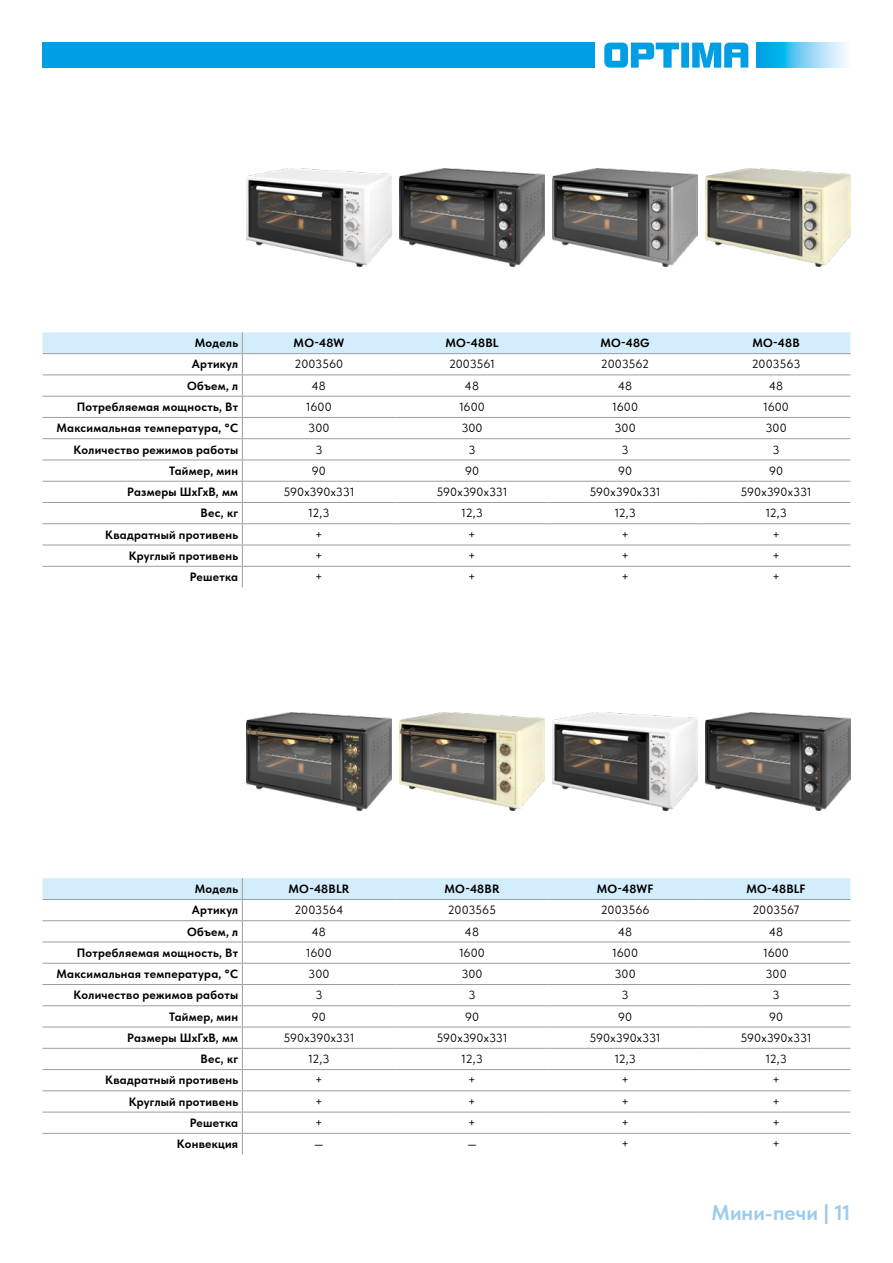
<style>
.page{position:relative;width:893px;height:1263px;background:#fff}
.page>*{position:absolute;margin:0;border:0;box-sizing:border-box;transform-origin:0 0}
.t1{font:700 21px "Tilda Sans";color:#9dcbee}
.t2{font:700 12px "Tilda Sans";letter-spacing:.02em;color:#000}
.t3{font:12px "Tilda Sans";color:#000}
</style>
<div class="page">
<svg style="left:604px;top:43px;width:144px;height:25px"></svg>
<svg style="left:757px;top:43px;width:90px;height:25px;background:#6cccf3"></svg>
<div style="left:43px;top:43px;width:552px;height:25px;background:#009fe3"></div>
<img style="left:706px;top:168px;width:144px;height:99px">
<img style="left:553px;top:168px;width:144px;height:98px">
<img style="left:400px;top:168px;width:144px;height:99px">
<img style="left:247px;top:168px;width:144px;height:99px">
<svg style="left:43px;top:332px;width:807px;height:255px"></svg>
<hr style="left:395px;top:566px;width:154px;height:1px;background:#9d9d9c">
<hr style="left:549px;top:566px;width:153px;height:1px;background:#9d9d9c">
<hr style="left:702px;top:566px;width:148px;height:1px;background:#9d9d9c">
<img style="left:706px;top:712px;width:144px;height:98px">
<img style="left:553px;top:712px;width:144px;height:98px">
<img style="left:400px;top:712px;width:144px;height:98px">
<img style="left:247px;top:712px;width:144px;height:98px">
<svg style="left:43px;top:878px;width:807px;height:276px"></svg>
<hr style="left:395px;top:1133px;width:154px;height:1px;background:#9d9d9c">
<hr style="left:549px;top:1133px;width:153px;height:1px;background:#9d9d9c">
<hr style="left:702px;top:1133px;width:148px;height:1px;background:#9d9d9c">
<p class="t2" style="left:195px;top:336px;width:45px">Модель</p>
<p class="t2" style="left:294px;top:336px;width:52px">MO-48W</p>
<p class="t2" style="left:445px;top:336px;width:55px">MO-48BL</p>
<p class="t2" style="left:600px;top:336px;width:51px">MO-48G</p>
<p class="t2" style="left:752px;top:336px;width:49px">MO-48B</p>
<p class="t2" style="left:192px;top:358px;width:48px">Артикул</p>
<p class="t3" style="left:295px;top:358px;width:50px">2003560</p>
<p class="t3" style="left:449px;top:358px;width:47px">2003561</p>
<p class="t3" style="left:601px;top:358px;width:50px">2003562</p>
<p class="t3" style="left:752px;top:358px;width:50px">2003563</p>
<p class="t2" style="left:187px;top:379px;width:52px">Объем, л</p>
<p class="t3" style="left:312px;top:379px;width:16px">48</p>
<p class="t3" style="left:465px;top:379px;width:16px">48</p>
<p class="t3" style="left:618px;top:379px;width:16px">48</p>
<p class="t3" style="left:769px;top:379px;width:16px">48</p>
<p class="t2" style="left:77px;top:400px;width:163px">Потребляемая мощность, Вт</p>
<p class="t3" style="left:306px;top:400px;width:27px">1600</p>
<p class="t3" style="left:459px;top:400px;width:27px">1600</p>
<p class="t3" style="left:612px;top:400px;width:27px">1600</p>
<p class="t3" style="left:763px;top:400px;width:27px">1600</p>
<p class="t2" style="left:57px;top:421px;width:183px">Максимальная температура, °C</p>
<p class="t3" style="left:308px;top:421px;width:23px">300</p>
<p class="t3" style="left:461px;top:421px;width:23px">300</p>
<p class="t3" style="left:614px;top:421px;width:23px">300</p>
<p class="t3" style="left:765px;top:421px;width:23px">300</p>
<p class="t2" style="left:74px;top:443px;width:166px">Количество режимов работы</p>
<p class="t3" style="left:315px;top:443px;width:9px">3</p>
<p class="t3" style="left:468px;top:443px;width:9px">3</p>
<p class="t3" style="left:622px;top:443px;width:9px">3</p>
<p class="t3" style="left:772px;top:443px;width:9px">3</p>
<p class="t2" style="left:169px;top:464px;width:70px">Таймер, мин</p>
<p class="t3" style="left:312px;top:464px;width:16px">90</p>
<p class="t3" style="left:465px;top:464px;width:16px">90</p>
<p class="t3" style="left:618px;top:464px;width:16px">90</p>
<p class="t3" style="left:769px;top:464px;width:16px">90</p>
<p class="t2" style="left:127px;top:485px;width:112px">Размеры ШхГхВ, мм</p>
<p class="t3" style="left:283px;top:485px;width:73px">590х390х331</p>
<p class="t3" style="left:436px;top:485px;width:73px">590х390х331</p>
<p class="t3" style="left:589px;top:485px;width:73px">590х390х331</p>
<p class="t3" style="left:740px;top:485px;width:73px">590х390х331</p>
<p class="t2" style="left:201px;top:506px;width:39px">Вес, кг</p>
<p class="t3" style="left:308px;top:507px;width:23px">12,3</p>
<p class="t3" style="left:461px;top:507px;width:23px">12,3</p>
<p class="t3" style="left:614px;top:507px;width:23px">12,3</p>
<p class="t3" style="left:765px;top:507px;width:23px">12,3</p>
<p class="t2" style="left:105px;top:528px;width:134px">Квадратный противень</p>
<p class="t3" style="left:315px;top:528px;width:9px">+</p>
<p class="t3" style="left:468px;top:528px;width:9px">+</p>
<p class="t3" style="left:621px;top:528px;width:9px">+</p>
<p class="t3" style="left:772px;top:528px;width:9px">+</p>
<p class="t2" style="left:129px;top:549px;width:111px">Круглый противень</p>
<p class="t3" style="left:315px;top:549px;width:9px">+</p>
<p class="t3" style="left:468px;top:549px;width:9px">+</p>
<p class="t3" style="left:621px;top:549px;width:9px">+</p>
<p class="t3" style="left:772px;top:549px;width:9px">+</p>
<p class="t2" style="left:190px;top:570px;width:50px">Решетка</p>
<p class="t3" style="left:315px;top:570px;width:9px">+</p>
<p class="t3" style="left:468px;top:570px;width:9px">+</p>
<p class="t3" style="left:621px;top:570px;width:9px">+</p>
<p class="t3" style="left:772px;top:570px;width:9px">+</p>
<p class="t2" style="left:195px;top:882px;width:45px">Модель</p>
<p class="t2" style="left:289px;top:882px;width:62px">MO-48BLR</p>
<p class="t2" style="left:445px;top:882px;width:56px">MO-48BR</p>
<p class="t2" style="left:597px;top:882px;width:58px">MO-48WF</p>
<p class="t2" style="left:746px;top:882px;width:61px">MO-48BLF</p>
<p class="t2" style="left:192px;top:903px;width:48px">Артикул</p>
<p class="t3" style="left:294px;top:903px;width:51px">2003564</p>
<p class="t3" style="left:448px;top:903px;width:50px">2003565</p>
<p class="t3" style="left:601px;top:903px;width:50px">2003566</p>
<p class="t3" style="left:752px;top:903px;width:49px">2003567</p>
<p class="t2" style="left:187px;top:925px;width:52px">Объем, л</p>
<p class="t3" style="left:312px;top:925px;width:16px">48</p>
<p class="t3" style="left:465px;top:925px;width:16px">48</p>
<p class="t3" style="left:618px;top:925px;width:16px">48</p>
<p class="t3" style="left:769px;top:925px;width:16px">48</p>
<p class="t2" style="left:77px;top:946px;width:163px">Потребляемая мощность, Вт</p>
<p class="t3" style="left:306px;top:946px;width:27px">1600</p>
<p class="t3" style="left:459px;top:946px;width:27px">1600</p>
<p class="t3" style="left:612px;top:946px;width:27px">1600</p>
<p class="t3" style="left:763px;top:946px;width:27px">1600</p>
<p class="t2" style="left:57px;top:967px;width:183px">Максимальная температура, °C</p>
<p class="t3" style="left:308px;top:967px;width:23px">300</p>
<p class="t3" style="left:461px;top:967px;width:23px">300</p>
<p class="t3" style="left:614px;top:967px;width:23px">300</p>
<p class="t3" style="left:765px;top:967px;width:23px">300</p>
<p class="t2" style="left:74px;top:988px;width:166px">Количество режимов работы</p>
<p class="t3" style="left:315px;top:988px;width:9px">3</p>
<p class="t3" style="left:468px;top:988px;width:9px">3</p>
<p class="t3" style="left:622px;top:988px;width:9px">3</p>
<p class="t3" style="left:772px;top:988px;width:9px">3</p>
<p class="t2" style="left:169px;top:1010px;width:70px">Таймер, мин</p>
<p class="t3" style="left:312px;top:1010px;width:16px">90</p>
<p class="t3" style="left:465px;top:1010px;width:16px">90</p>
<p class="t3" style="left:618px;top:1010px;width:16px">90</p>
<p class="t3" style="left:769px;top:1010px;width:16px">90</p>
<p class="t2" style="left:127px;top:1031px;width:112px">Размеры ШхГхВ, мм</p>
<p class="t3" style="left:283px;top:1031px;width:73px">590х390х331</p>
<p class="t3" style="left:436px;top:1031px;width:73px">590х390х331</p>
<p class="t3" style="left:589px;top:1031px;width:73px">590х390х331</p>
<p class="t3" style="left:740px;top:1031px;width:73px">590х390х331</p>
<p class="t2" style="left:201px;top:1052px;width:39px">Вес, кг</p>
<p class="t3" style="left:308px;top:1052px;width:23px">12,3</p>
<p class="t3" style="left:461px;top:1052px;width:23px">12,3</p>
<p class="t3" style="left:614px;top:1052px;width:23px">12,3</p>
<p class="t3" style="left:765px;top:1052px;width:23px">12,3</p>
<p class="t2" style="left:105px;top:1073px;width:134px">Квадратный противень</p>
<p class="t3" style="left:315px;top:1074px;width:9px">+</p>
<p class="t3" style="left:468px;top:1074px;width:9px">+</p>
<p class="t3" style="left:621px;top:1074px;width:9px">+</p>
<p class="t3" style="left:772px;top:1074px;width:9px">+</p>
<p class="t2" style="left:129px;top:1095px;width:111px">Круглый противень</p>
<p class="t3" style="left:315px;top:1095px;width:9px">+</p>
<p class="t3" style="left:468px;top:1095px;width:9px">+</p>
<p class="t3" style="left:621px;top:1095px;width:9px">+</p>
<p class="t3" style="left:772px;top:1095px;width:9px">+</p>
<p class="t2" style="left:190px;top:1116px;width:50px">Решетка</p>
<p class="t3" style="left:315px;top:1116px;width:9px">+</p>
<p class="t3" style="left:468px;top:1116px;width:9px">+</p>
<p class="t3" style="left:621px;top:1116px;width:9px">+</p>
<p class="t3" style="left:772px;top:1116px;width:9px">+</p>
<p class="t2" style="left:177px;top:1137px;width:63px">Конвекция</p>
<p class="t3" style="left:314px;top:1137px;width:11px">—</p>
<p class="t3" style="left:467px;top:1137px;width:11px">—</p>
<p class="t3" style="left:621px;top:1137px;width:9px">+</p>
<p class="t3" style="left:772px;top:1137px;width:9px">+</p>
<h1 class="t1" style="left:712px;top:1201px;width:140px">Мини-печи | 11</h1>
</div>
